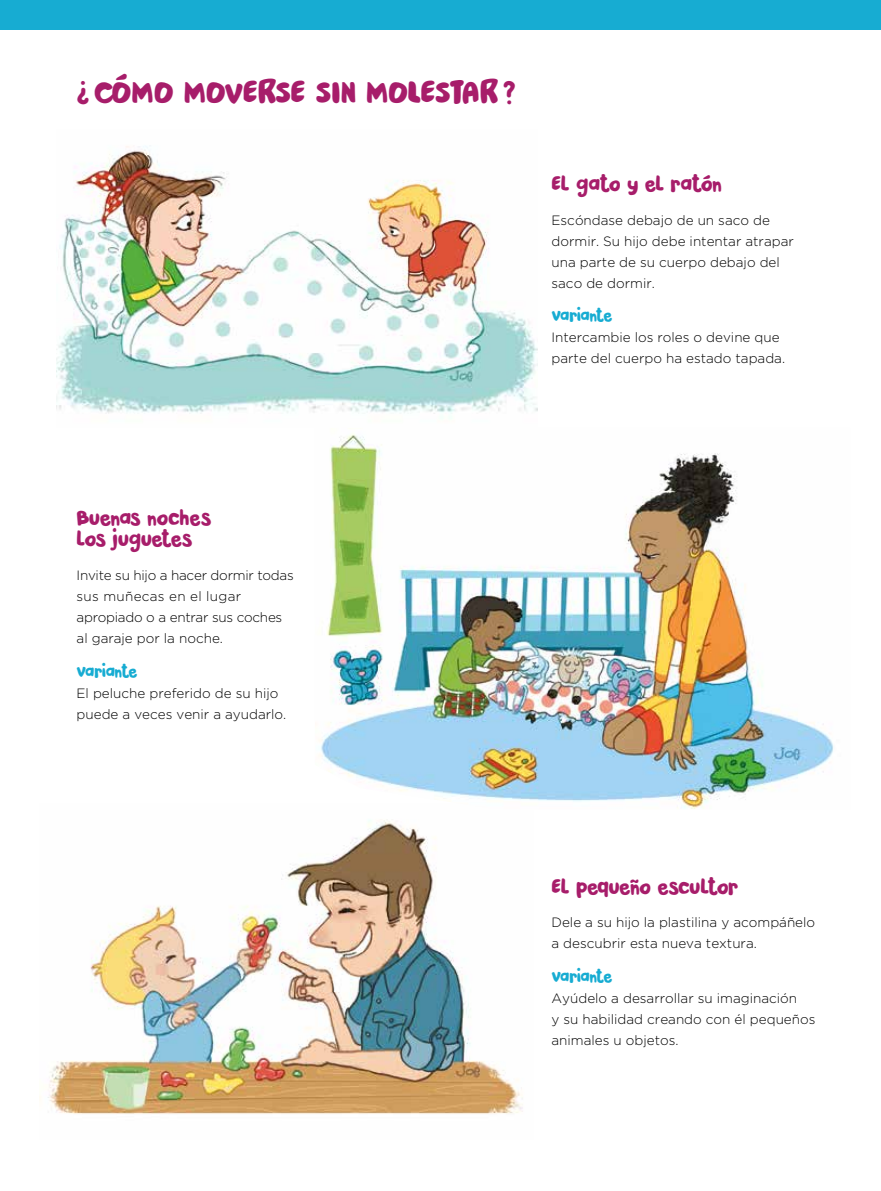
<style>
.page{position:relative;width:881px;height:1191px;background:#fff}
.page>*{position:absolute;margin:0;border:0;box-sizing:border-box;transform-origin:0 0}
.t1{font:33px "Pardesi";letter-spacing:-.025em;color:#a71d6a}
.t2{font:21px/21px "Pardesi";letter-spacing:-.03em;color:#a71d6a}
.t3{font:16.5px "Pardesi";letter-spacing:-.05em;color:#17acd2}
.t4{font:300 13.5px/21px "Gotham";color:#000}
.t5{font:300 13.5px/21px "Gotham";letter-spacing:-.02em;color:#000}
</style>
<div class="page">
<div style="left:0;top:0;width:880px;height:30px;background:#17acd2"></div>
<img style="left:39px;top:820px;width:484px;height:294px">
<img style="left:56px;top:146px;width:481px;height:272px">
<img style="left:319px;top:434px;width:515px;height:375px">
<h1 class="t1" style="left:77px;top:68px;width:441px">¿CÓMO MOVERSE SIN MOLESTAR?</h1>
<h2 class="t2" style="left:551px;top:173px;width:172px">EL GATO Y EL RATÓN</h2>
<p class="t4" style="left:551px;top:209px;width:244px">Escóndase debajo de un saco de dormir. Su hijo debe intentar atrapar una parte de su cuerpo debajo del saco de dormir.</p>
<p class="t3" style="left:551px;top:303px;width:62px">VARIANTE</p>
<p class="t4" style="left:551px;top:327px;width:235px">Intercambie los roles o devine que parte del cuerpo ha estado tapada.</p>
<h2 class="t2" style="left:77px;top:507px;width:136px">BUENAS NOCHES<br>LOS JUGUETES</h2>
<p class="t5" style="left:77px;top:564px;width:218px">Invite su hijo a hacer dormir todas sus muñecas en el lugar apropiado o a entrar sus coches al garaje por la noche.</p>
<p class="t3" style="left:77px;top:659px;width:62px">VARIANTE</p>
<p class="t4" style="left:77px;top:682px;width:211px">El peluche preferido de su hijo puede a veces venir a ayudarlo.</p>
<h2 class="t2" style="left:551px;top:875px;width:188px">EL PEQUEÑO ESCULTOR</h2>
<p class="t4" style="left:551px;top:912px;width:265px">Dele a su hijo la plastilina y acompáñelo a descubrir esta nueva textura.</p>
<p class="t3" style="left:551px;top:964px;width:62px">VARIANTE</p>
<p class="t4" style="left:551px;top:987px;width:265px">Ayúdelo a desarrollar su imaginación<br>y su habilidad creando con él pequeños animales u objetos.</p>
</div>
